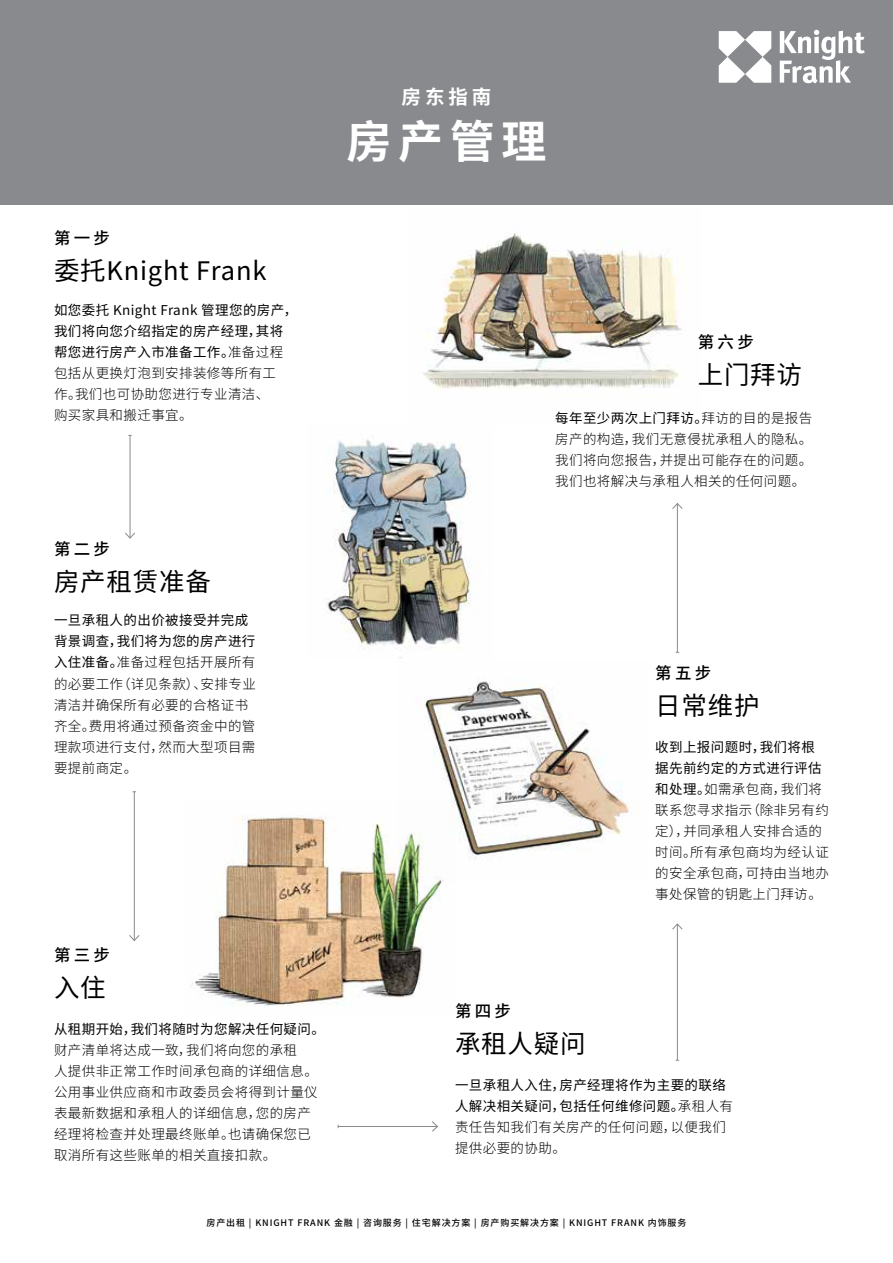
<style>
.page{position:relative;width:893px;height:1263px;background:#fff}
.page>*{position:absolute;margin:0;border:0;box-sizing:border-box;transform-origin:0 0}
.t1{font:700 45px "Noto Sans CJ Ksc";color:#fff}
.t2{font:25.5px "Noto Sans CJ Ksc";letter-spacing:.03em;color:#000}
.t3{font:700 19.5px "Noto Sans CJ Ksc";color:#fff}
.t4{font:500 16.5px "Noto Sans CJ Ksc";letter-spacing:.2em;color:#000}
.t5{font:300 13.5px/21px "Noto Sans CJ Ksc";letter-spacing:.03em;color:#000}
.t6{font:13.5px/21px "Noto Sans CJ Ksc";letter-spacing:.03em;color:#000}
.t7{font:500 9px "Noto Sans CJ Ksc";letter-spacing:.1em;color:#000}
.s1{font-style:inherit}
.s2{font-weight:300}
.s3{font-weight:400}
</style>
<div class="page">
<img style="left:327px;top:439px;width:144px;height:219px">
<div style="left:0;top:0;width:893px;height:204px;background:#898a8e"></div>
<img style="left:191px;top:815px;width:252px;height:191px">
<hr style="left:130px;top:435px;width:1px;height:103px;background:#898a8e">
<svg style="left:125px;top:532px;width:10px;height:7px"></svg>
<hr style="left:338px;top:1126px;width:99px;height:1px;background:#898a8e">
<svg style="left:432px;top:1121px;width:6px;height:11px"></svg>
<hr style="left:677px;top:503px;width:1px;height:149px;background:#898a8e">
<svg style="left:672px;top:503px;width:11px;height:7px"></svg>
<hr style="left:677px;top:924px;width:1px;height:136px;background:#898a8e">
<svg style="left:672px;top:923px;width:11px;height:7px"></svg>
<hr style="left:134px;top:792px;width:1px;height:148px;background:#898a8e">
<svg style="left:129px;top:934px;width:11px;height:7px"></svg>
<img style="left:423px;top:233px;width:259px;height:156px">
<svg style="left:719px;top:31px;width:52px;height:52px"></svg>
<svg style="left:780px;top:30px;width:85px;height:53px"></svg>
<img style="left:399px;top:681px;width:231px;height:200px">
<p class="t4" style="left:54px;top:228px;width:58px">第一步</p>
<h2 class="t2" style="left:54px;top:256px;width:214px"><span class="s1">委托K</span>night <span class="s1">F</span>rank</h2>
<p class="t6" style="left:54px;top:299px;width:245px">如您委托 Knight Frank 管理您的房产，我们将向您介绍指定的房产经理，其将帮您进行房产入市准备工作。<span class="s2">准备过程包括从更换灯泡到安排装修等所有工<br>作。我们也可协助您进行专业清洁、<br>购买家具和搬迁事宜。</span></p>
<p class="t4" style="left:54px;top:540px;width:58px">第二步</p>
<h2 class="t2" style="left:54px;top:567px;width:158px">房产租赁准备</h2>
<p class="t5" style="left:54px;top:610px;width:203px"><span class="s3">一旦承租人的出价被接受并完成背景调查，我们将为您的房产进行入住准备。</span>准备过程包括开展所有的必要工作（详见条款）、安排专业清洁并确保所有必要的合格证书齐全。费用将通过预备资金中的管理款项进行支付，然而大型项目需要提前商定。</p>
<p class="t4" style="left:54px;top:945px;width:58px">第三步</p>
<h2 class="t2" style="left:54px;top:973px;width:53px">入住</h2>
<p class="t6" style="left:54px;top:1018px;width:273px">从租期开始，我们将随时为您解决任何疑问。</p>
<p class="t5" style="left:54px;top:1039px;width:265px">财产清单将达成一致，我们将向您的承租<br>人提供非正常工作时间承包商的详细信息。公用事业供应商和市政委员会将得到计量仪表最新数据和承租人的详细信息，您的房产经理将检查并处理最终账单。也请确保您已取消所有这些账单的相关直接扣款。</p>
<h3 class="t3" style="left:402px;top:86px;width:91px">房东指南</h3>
<h1 class="t1" style="left:346px;top:117px;width:202px">房产管理</h1>
<p class="t4" style="left:698px;top:332px;width:58px">第六步</p>
<h2 class="t2" style="left:698px;top:360px;width:106px">上门拜访</h2>
<p class="t5" style="left:555px;top:408px;width:259px;text-align:justify"><span class="s3">每年至少两次上门拜访。</span>拜访的目的是报告房产的构造，我们无意侵扰承租人的隐私。我们将向您报告，并提出可能存在的问题。我们也将解决与承租人相关的任何问题。</p>
<p class="t4" style="left:655px;top:663px;width:58px">第五步</p>
<h2 class="t2" style="left:655px;top:691px;width:106px">日常维护</h2>
<p class="t5" style="left:655px;top:736px;width:175px"><span class="s3">收到上报问题时，我们将根据先前约定的方式进行评估和处理。</span>如需承包商，我们将联系您寻求指示（除非另有约定），并同承租人安排合适的时间。所有承包商均为经认证的安全承包商，可持由当地办事处保管的钥匙上门拜访。</p>
<p class="t4" style="left:455px;top:1002px;width:58px">第四步</p>
<h2 class="t2" style="left:455px;top:1030px;width:132px">承租人疑问</h2>
<p class="t6" style="left:455px;top:1075px;width:280px">一旦承租人入住，房产经理将作为主要的联络人解决相关疑问，包括任何维修问题。<span class="s2">承租人有责任告知我们有关房产的任何问题，以便我们提供必要的协助。</span></p>
<p class="t7" style="left:206px;top:1217px;width:482px">房产出租 | KNIGHT FRANK 金融 | 咨询服务 | 住宅解决方案 | 房产购买解决方案 | KNIGHT FRANK 内饰服务</p>
</div>
